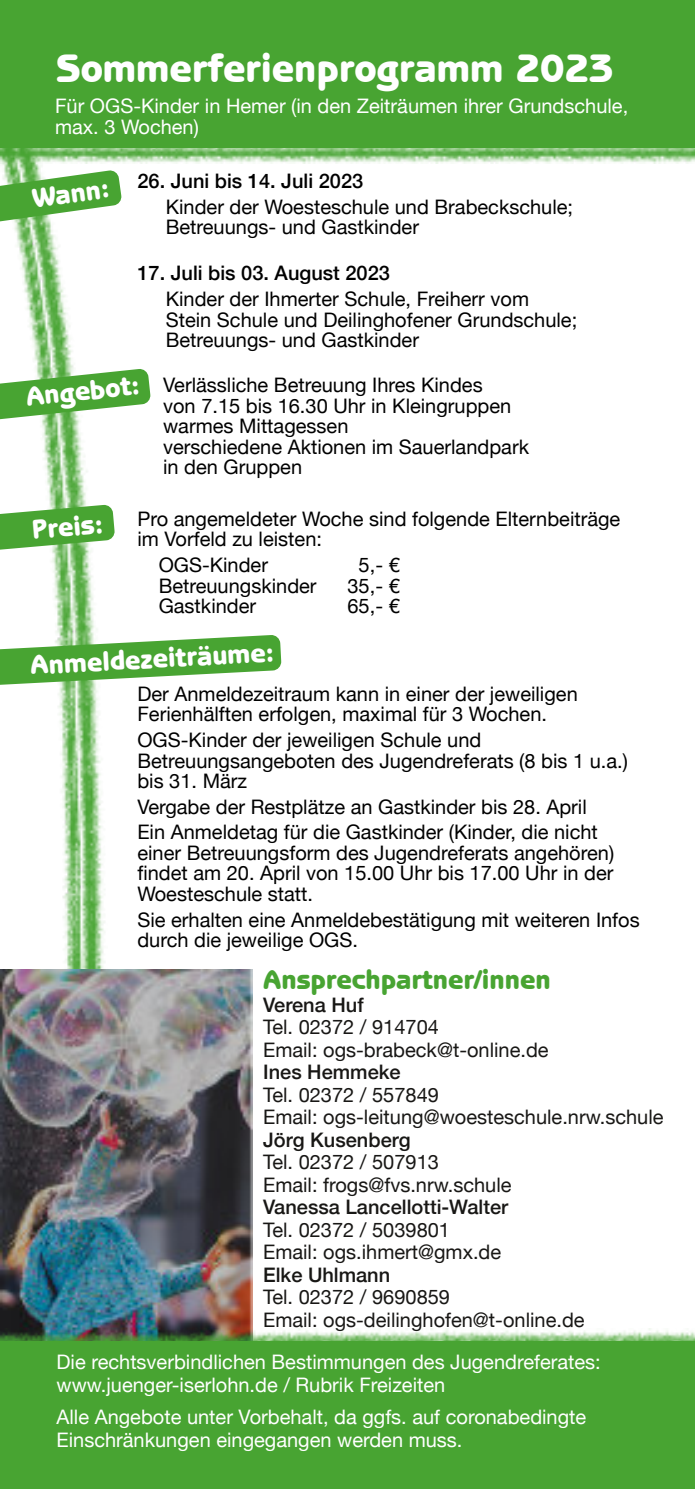
<style>
.page{position:relative;width:695px;height:1489px;background:#fff}
.page>*{position:absolute;margin:0;border:0;box-sizing:border-box;transform-origin:0 0}
.t1{font:800 40px "Benguiat Gothic LT";color:#fff}
.t2{font:800 27.5px "Benguiat Gothic LT";color:#fff}
.t3{font:800 27.5px "Benguiat Gothic LT";color:#48a432}
.t4{font:20px/20.5px "Helvetica Neue";color:#000}
.t5{font:20px/22.5px "Helvetica Neue";color:#fff}
.t6{font:20px/22.5px "Helvetica Neue";color:#181715}
.t7{font:500 20px "Helvetica Neue";color:#181715}
.t8{font:500 20px "Helvetica Neue";color:#000}
</style>
<div class="page">
<img style="left:0;top:163px;width:105px;height:806px">
<img style="left:0;top:147px;width:694px;height:16px">
<div style="left:0;top:0;width:694px;height:147px;background:#48a432"></div>
<img style="left:0;top:969px;width:252px;height:359px">
<svg style="left:0;top:170px;width:122px;height:54px"></svg>
<svg style="left:0;top:368px;width:151px;height:54px"></svg>
<svg style="left:0;top:504px;width:115px;height:47px"></svg>
<svg style="left:0;top:634px;width:281px;height:52px"></svg>
<img style="left:0;top:1328px;width:694px;height:13px">
<div style="left:0;top:1341px;width:694px;height:147px;background:#48a432"></div>
<h1 class="t1" style="left:56px;top:53px;width:558px">Sommerferienprogramm 2023</h1>
<p class="t5" style="left:55px;top:96px;width:574px;line-height:20.5px">Für OGS-Kinder in Hemer (in den Zeiträumen ihrer Grundschule, max. 3 Wochen)</p>
<h2 class="t2" style="left:31px;top:189px;width:79px;rotate:-8deg">Wann:</h2>
<p class="t8" style="left:137px;top:169px;width:227px">26. Juni bis 14. Juli 2023</p>
<p class="t4" style="left:166px;top:196px;width:409px">Kinder der Woesteschule und Brabeckschule;<br>Betreuungs- und Gastkinder</p>
<p class="t8" style="left:137px;top:261px;width:254px">17. Juli bis 03. August 2023</p>
<p class="t4" style="left:166px;top:288px;width:413px">Kinder der Ihmerter Schule, Freiherr vom<br>Stein Schule und Deilinghofener Grundschule;<br>Betreuungs- und Gastkinder</p>
<h2 class="t2" style="left:25px;top:387px;width:115px;rotate:-6deg">Angebot:</h2>
<p class="t4" style="left:163px;top:374px;width:367px">Verlässliche Betreuung Ihres Kindes<br>von 7.15 bis 16.30 Uhr in Kleingruppen warmes Mittagessen<br>verschiedene Aktionen im Sauerlandpark in den Gruppen</p>
<p class="t4" style="left:137px;top:508px;width:484px">Pro angemeldeter Woche sind folgende Elternbeiträge im Vorfeld zu leisten:</p>
<p class="t4" style="left:159px;top:554px;width:111px">OGS-Kinder</p>
<p class="t4" style="left:358px;top:554px;width:43px">5,- €</p>
<p class="t4" style="left:159px;top:575px;width:159px">Betreuungskinder</p>
<p class="t4" style="left:347px;top:575px;width:54px">35,- €</p>
<p class="t4" style="left:159px;top:595px;width:99px">Gastkinder</p>
<p class="t4" style="left:347px;top:595px;width:54px">65,- €</p>
<h2 class="t2" style="left:31px;top:519px;width:73px;rotate:-5deg">Preis:</h2>
<h2 class="t2" style="left:30px;top:655px;width:245px;rotate:-3deg">Anmeldezeiträume:</h2>
<p class="t4" style="left:137px;top:683px;width:442px">Der Anmeldezeitraum kann in einer der jeweiligen<br>Ferienhälften erfolgen, maximal für 3 Wochen.</p>
<p class="t4" style="left:137px;top:729px;width:492px">OGS-Kinder der jeweiligen Schule und<br>Betreuungsangeboten des Jugendreferats (8 bis 1 u.a.) bis 31. März</p>
<p class="t4" style="left:137px;top:793px;width:462px;line-height:25.5px">Vergabe der Restplätze an Gastkinder bis 28. April<br>Ein Anmeldetag für die Gastkinder (Kinder, die nicht</p>
<p class="t4" style="left:137px;top:842px;width:478px;text-align:justify">einer Betreuungsform des Jugendreferats angehören) findet am 20. April von 15.00 Uhr bis 17.00 Uhr in der Woesteschule statt.</p>
<p class="t4" style="left:137px;top:908px;width:503px">Sie erhalten eine Anmeldebestätigung mit weiteren Infos durch die jeweilige OGS.</p>
<h2 class="t3" style="left:263px;top:969px;width:289px">Ansprechpartner/innen</h2>
<p class="t7" style="left:263px;top:992px;width:102px">Verena Huf</p>
<p class="t6" style="left:263px;top:1015px;width:287px">Tel. 02372 / 914704<br>Email: ogs-brabeck@t-online.de</p>
<p class="t7" style="left:263px;top:1059px;width:139px">Ines Hemmeke</p>
<p class="t6" style="left:263px;top:1083px;width:402px">Tel. 02372 / 557849<br>Email: ogs-leitung@woesteschule.nrw.schule</p>
<p class="t7" style="left:263px;top:1127px;width:149px">Jörg Kusenberg</p>
<p class="t6" style="left:263px;top:1150px;width:250px">Tel. 02372 / 507913<br>Email: frogs@fvs.nrw.schule</p>
<p class="t7" style="left:263px;top:1194px;width:246px">Vanessa Lancellotti-Walter</p>
<p class="t6" style="left:263px;top:1218px;width:239px">Tel. 02372 / 5039801<br>Email: ogs.ihmert@gmx.de</p>
<p class="t7" style="left:263px;top:1262px;width:129px">Elke Uhlmann</p>
<p class="t6" style="left:263px;top:1285px;width:323px">Tel. 02372 / 9690859<br>Email: ogs-deilinghofen@t-online.de</p>
<p class="t5" style="left:57px;top:1350px;width:545px">Die rechtsverbindlichen Bestimmungen des Jugendreferates: www.juenger-iserlohn.de / Rubrik Freizeiten</p>
<p class="t5" style="left:57px;top:1405px;width:531px">Alle Angebote unter Vorbehalt, da ggfs. auf coronabedingte<br>Einschränkungen eingegangen werden muss.</p>
</div>
